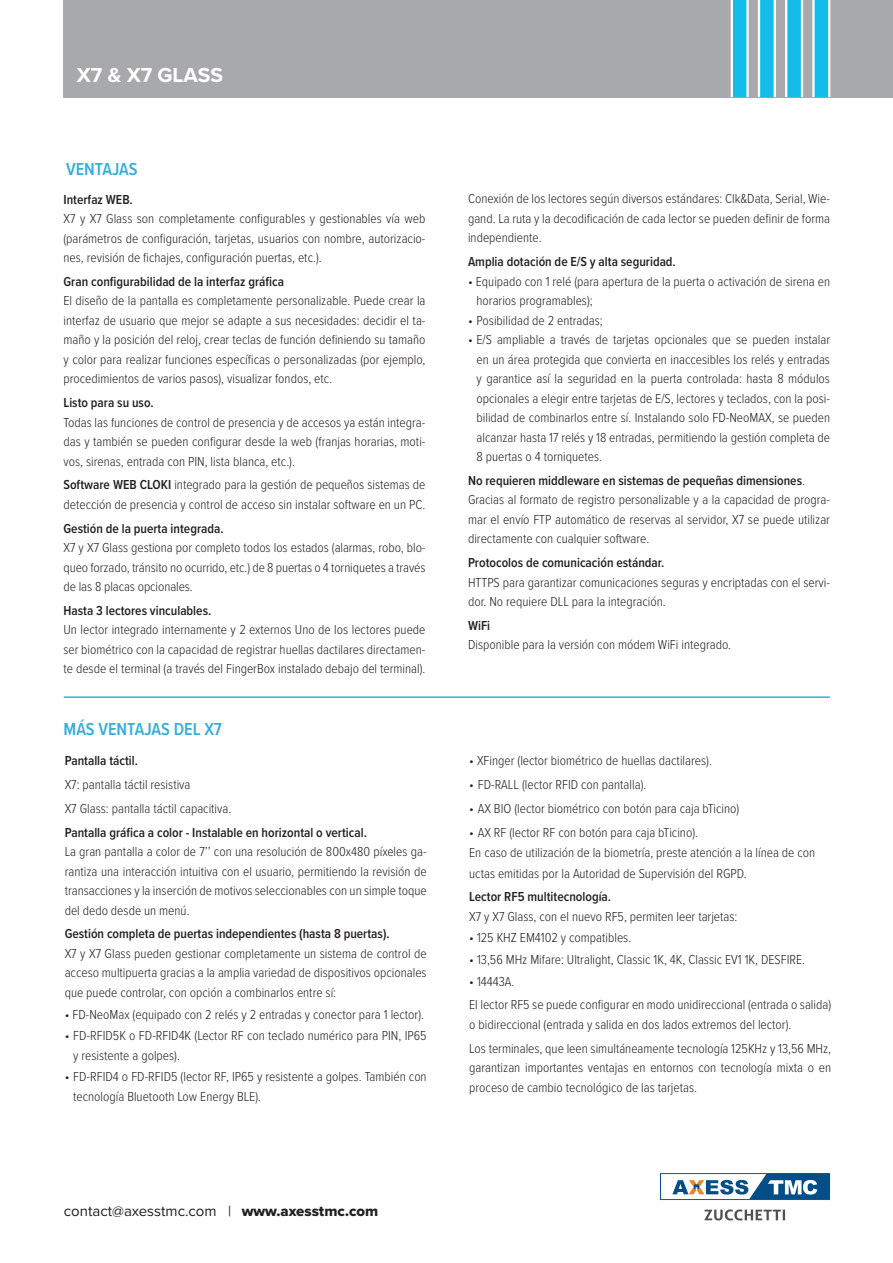
<style>
.page{position:relative;width:893px;height:1263px;background:#fff}
.page>*{position:absolute;margin:0;border:0;box-sizing:border-box;transform-origin:0 0}
.t1{font:700 21px "Proxima Nova";color:#fff}
.t2{font:600 18px "Proxima Nova Cond";color:#36acdd}
.t3{font:15px "Proxima Nova";color:#231f20}
.t4{font:300 13.5px/19.5px "Proxima Nova Cond";color:#231f20}
.t5{font:600 13.5px "Proxima Nova Cond";color:#231f20}
.s1{font-weight:600}
.s2{font-family:"Proxima Nova Extrabld"}
</style>
<div class="page">
<div style="left:64px;top:0;width:829px;height:97px;background:#a8a9ad"></div>
<div style="left:731px;top:0;width:18px;height:97px;background:linear-gradient(to bottom,#fff,#fff)"></div>
<div style="left:733px;top:0;width:13px;height:97px;background:#12bdea"></div>
<div style="left:758px;top:0;width:18px;height:97px;background:#fff"></div>
<div style="left:760px;top:0;width:14px;height:97px;background:#12bdea"></div>
<div style="left:785px;top:0;width:18px;height:97px;background:#fff"></div>
<div style="left:787px;top:0;width:14px;height:97px;background:#12bdea"></div>
<svg style="left:812px;top:0;width:18px;height:97px"></svg>
<div style="left:815px;top:0;width:13px;height:97px;background:#12bdea"></div>
<hr style="left:64px;top:696px;width:766px;height:2px;background:#36acdd">
<svg style="left:660px;top:1173px;width:170px;height:27px"></svg>
<svg style="left:704px;top:1209px;width:81px;height:11px"></svg>
<h1 class="t1" style="left:77px;top:59px;width:148px">X7 &amp; X7 GLASS</h1>
<h2 class="t2" style="left:66px;top:156px;width:73px">VENTAJAS</h2>
<p class="t5" style="left:63px;top:189px;width:71px">Interfaz WEB.</p>
<p class="t4" style="left:63px;top:208px;width:363px;text-align:justify">X7 y X7 Glass son completamente configurables y gestionables vía web (parámetros de configuración, tarjetas, usuarios con nombre, autorizacio&shy;nes, revisión de fichajes, configuración puertas, etc.).</p>
<p class="t5" style="left:63px;top:271px;width:222px">Gran configurabilidad de la interfaz gráfica</p>
<p class="t4" style="left:63px;top:290px;width:364px;text-align:justify">El diseño de la pantalla es completamente personalizable. Puede crear la interfaz de usuario que mejor se adapte a sus necesidades: decidir el ta&shy;maño y la posición del reloj, crear teclas de función definiendo su tamaño y color para realizar funciones específicas o personalizadas (por ejemplo, procedimientos de varios pasos), visualizar fondos, etc.</p>
<p class="t5" style="left:63px;top:393px;width:92px">Listo para su uso.</p>
<p class="t4" style="left:63px;top:412px;width:364px;text-align:justify">Todas las funciones de control de presencia y de accesos ya están integra&shy;das y también se pueden configurar desde la web (franjas horarias, moti&shy;vos, sirenas, entrada con PIN, lista blanca, etc.).</p>
<p class="t4" style="left:63px;top:474px;width:364px"><span class="s1">Software WEB CLOKI</span> integrado para la gestión de pequeños sistemas de detección de presencia y control de acceso sin instalar software en un PC.</p>
<p class="t5" style="left:63px;top:518px;width:162px">Gestión de la puerta integrada.</p>
<p class="t4" style="left:63px;top:537px;width:364px;text-align:justify">X7 y X7 Glass gestiona por completo todos los estados (alarmas, robo, blo&shy;queo forzado, tránsito no ocurrido, etc.) de 8 puertas o 4 torniquetes a través de las 8 placas opcionales.</p>
<p class="t5" style="left:63px;top:600px;width:149px">Hasta 3 lectores vinculables.</p>
<p class="t4" style="left:63px;top:619px;width:364px;text-align:justify">Un lector integrado internamente y 2 externos Uno de los lectores puede ser biométrico con la capacidad de registrar huellas dactilares directamen&shy;te desde el terminal (a través del FingerBox instalado debajo del terminal).</p>
<h2 class="t2" style="left:63px;top:715px;width:160px">MÁS VENTAJAS DEL X7</h2>
<p class="t5" style="left:65px;top:751px;width:75px">Pantalla táctil.</p>
<p class="t4" style="left:65px;top:772px;width:168px;line-height:23.7px">X7: pantalla táctil resistiva<br>X7 Glass: pantalla táctil capacitiva.</p>
<p class="t5" style="left:65px;top:822px;width:304px">Pantalla gráfica a color - Instalable en horizontal o vertical.</p>
<p class="t4" style="left:65px;top:841px;width:364px;text-align:justify">La gran pantalla a color de 7’’ con una resolución de 800x480 píxeles ga&shy;rantiza una interacción intuitiva con el usuario, permitiendo la revisión de transacciones y la inserción de motivos seleccionables con un simple toque del dedo desde un menú.</p>
<p class="t5" style="left:65px;top:924px;width:327px">Gestión completa de puertas independientes (hasta 8 puertas).</p>
<p class="t4" style="left:65px;top:943px;width:363px;text-align:justify">X7 y X7 Glass pueden gestionar completamente un sistema de control de acceso multipuerta gracias a la amplia variedad de dispositivos opcionales que puede controlar, con opción a combinarlos entre sí:</p>
<p class="t4" style="left:65px;top:1003px;width:361px">• FD-NeoMax (equipado con 2 relés y 2 entradas y conector para 1 lector).</p>
<p class="t4" style="left:73px;top:1025px;width:355px;text-indent:-9px">• FD-RFID5K o FD-RFID4K (Lector RF con teclado numérico para PIN, IP65 y resistente a golpes).</p>
<p class="t4" style="left:73px;top:1066px;width:355px;text-indent:-9px">• FD-RFID4 o FD-RFID5 (lector RF, IP65 y resistente a golpes. También con tecnología Bluetooth Low Energy BLE).</p>
<p class="t3" style="left:64px;top:1200px;width:316px">contact@axesstmc.com | <span class="s2">www.axesstmc.com</span></p>
<p class="t4" style="left:468px;top:189px;width:364px;text-align:justify">Conexión de los lectores según diversos estándares: Clk&amp;Data, Serial, Wie&shy;gand. La ruta y la decodificación de cada lector se pueden definir de forma independiente.</p>
<p class="t5" style="left:468px;top:252px;width:209px">Amplia dotación de E/S y alta seguridad.</p>
<p class="t4" style="left:477px;top:271px;width:355px;text-indent:-9px">• Equipado con 1 relé (para apertura de la puerta o activación de sirena en horarios programables);</p>
<p class="t4" style="left:468px;top:310px;width:136px">• Posibilidad de 2 entradas;</p>
<p class="t4" style="left:477px;top:329px;width:355px;text-align:justify;text-indent:-9px">• E/S ampliable a través de tarjetas opcionales que se pueden instalar en un área protegida que convierta en inaccesibles los relés y entradas y garantice así la seguridad en la puerta controlada: hasta 8 módulos opcionales a elegir entre tarjetas de E/S, lectores y teclados, con la posi&shy;bilidad de combinarlos entre sí. Instalando solo FD-NeoMAX, se pueden alcanzar hasta 17 relés y 18 entradas, permitiendo la gestión completa de 8 puertas o 4 torniquetes.</p>
<p class="t4" style="left:468px;top:470px;width:363px"><span class="s1">No requieren middleware en sistemas de pequeñas dimensiones</span>.<br>Gracias al formato de registro personalizable y a la capacidad de progra&shy;mar el envío FTP automático de reservas al servidor, X7 se puede utilizar directamente con cualquier software.</p>
<p class="t5" style="left:468px;top:553px;width:198px">Protocolos de comunicación estándar.</p>
<p class="t4" style="left:468px;top:572px;width:363px">HTTPS para garantizar comunicaciones seguras y encriptadas con el servi&shy;dor. No requiere DLL para la integración.</p>
<p class="t5" style="left:468px;top:615px;width:24px">WiFi</p>
<p class="t4" style="left:468px;top:634px;width:265px">Disponible para la versión con módem WiFi integrado.</p>
<p class="t4" style="left:469px;top:750px;width:244px">• XFinger (lector biométrico de huellas dactilares).</p>
<p class="t4" style="left:469px;top:774px;width:179px">• FD-RALL (lector RFID con pantalla).</p>
<p class="t4" style="left:469px;top:798px;width:272px">• AX BIO (lector biométrico con botón para caja bTicino)</p>
<p class="t4" style="left:469px;top:821px;width:348px;line-height:20.4px">• AX RF (lector RF con botón para caja bTicino).<br>En caso de utilización de la biometría, preste atención a la línea de con uctas emitidas por la Autoridad de Supervisión del RGPD.</p>
<p class="t5" style="left:469px;top:887px;width:143px">Lector RF5 multitecnología.</p>
<p class="t4" style="left:469px;top:906px;width:270px">X7 y X7 Glass, con el nuevo RF5, permiten leer tarjetas:</p>
<p class="t4" style="left:469px;top:927px;width:164px">• 125 KHZ EM4102 y compatibles.</p>
<p class="t4" style="left:469px;top:949px;width:337px">• 13,56 MHz Mifare: Ultralight, Classic 1K, 4K, Classic EV1 1K, DESFIRE.</p>
<p class="t4" style="left:469px;top:968px;width:363px;line-height:23.7px">• 14443A.<br>El lector RF5 se puede configurar en modo unidireccional (entrada o salida)</p>
<p class="t4" style="left:469px;top:1012px;width:364px;line-height:23.7px">o bidireccional (entrada y salida en dos lados extremos del lector).<br>Los terminales, que leen simultáneamente tecnología 125KHz y 13,56 MHz,</p>
<p class="t4" style="left:469px;top:1057px;width:364px">garantizan importantes ventajas en entornos con tecnología mixta o en proceso de cambio tecnológico de las tarjetas.</p>
</div>
